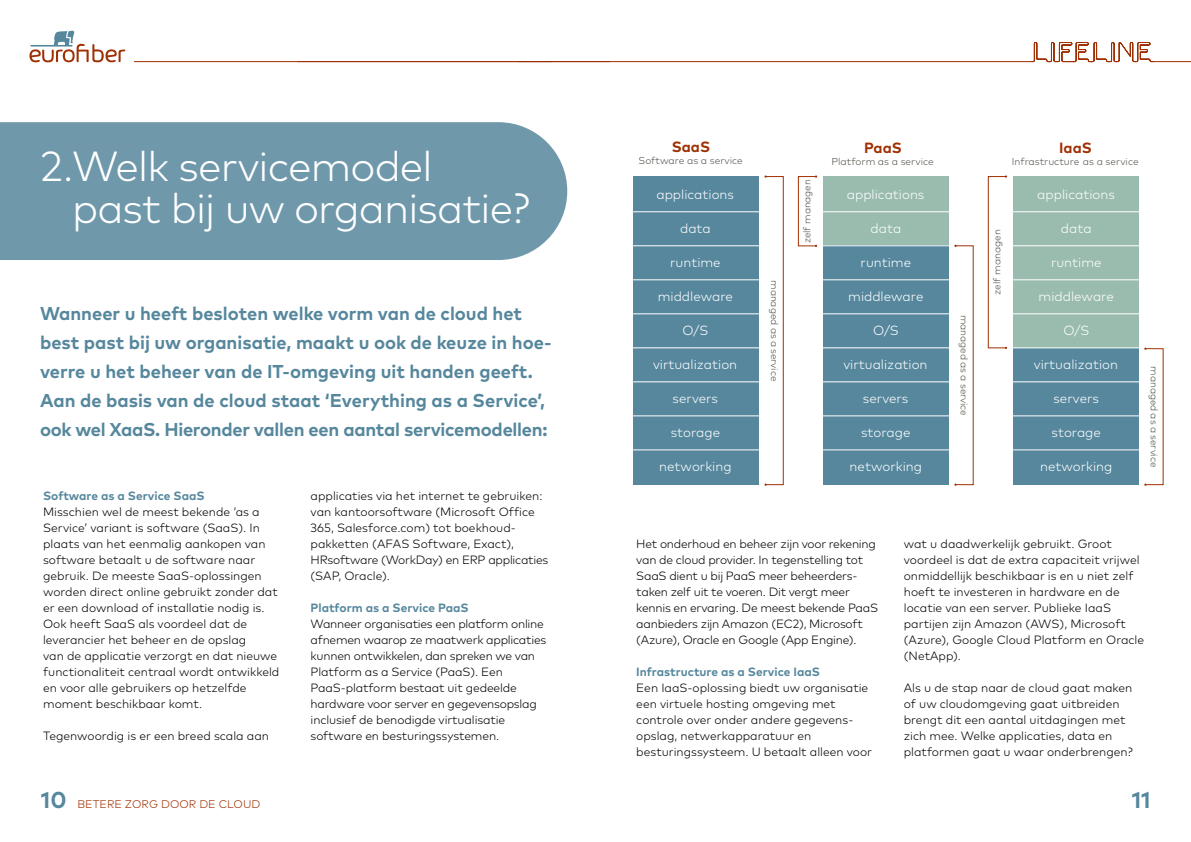
<style>
.page{position:relative;width:1191px;height:842px;background:#fff}
.page>*{position:absolute;margin:0;border:0;box-sizing:border-box;transform-origin:0 0}
.t1{font:300 42px/42px "Mark OT";letter-spacing:-.02em;color:#fff}
.t2{font:700 23px "Mark OT";color:#56879d}
.t3{font:700 18.6px/28.8px "Mark OT";color:#56879d}
.t4{font:700 14.8px "Mark OT";color:#9f3004}
.t5{font:300 13.3px "Mark OT";color:#fff}
.t6{font:300 12px/16px "Mark OT";color:#000}
.t7{font:300 12px/16px "Mark OT";letter-spacing:-.02em;color:#000}
.t8{font:700 12px "Mark OT";color:#56879d}
.t9{font:300 11.1px "Mark OT";letter-spacing:.005em;color:#9f3004}
.t10{font:300 10px "Mark OT";color:#52544b}
.t11{font:300 9.9px "Mark OT";letter-spacing:-.01em;color:#52544b}
.s1{font-weight:700;font-size:23px;color:#56879d}
</style>
<div class="page">
<div style="left:798px;top:176px;width:18px;height:70px;border:1px solid #9f3004"></div>
<div style="left:823px;top:176px;width:126px;height:70px;background:#9abcaf"></div>
<div style="left:823px;top:246px;width:126px;height:239px;background:#56879d"></div>
<hr style="left:822px;top:211px;width:127px;height:1px;background:#fff">
<hr style="left:822px;top:245px;width:127px;height:1px;background:#fff">
<hr style="left:822px;top:279px;width:127px;height:1px;background:#fff">
<hr style="left:822px;top:314px;width:127px;height:1px;background:#fff">
<hr style="left:822px;top:348px;width:127px;height:1px;background:#fff">
<hr style="left:822px;top:382px;width:127px;height:1px;background:#fff">
<hr style="left:822px;top:416px;width:127px;height:1px;background:#fff">
<hr style="left:822px;top:450px;width:127px;height:1px;background:#fff">
<div style="left:1013px;top:176px;width:125px;height:172px;background:#9abcaf"></div>
<div style="left:988px;top:176px;width:18px;height:172px;border:1px solid #9f3004"></div>
<div style="left:1013px;top:348px;width:125px;height:137px;background:#56879d"></div>
<hr style="left:1012px;top:211px;width:128px;height:1px;background:#fff">
<hr style="left:1012px;top:245px;width:128px;height:1px;background:#fff">
<hr style="left:1012px;top:279px;width:128px;height:1px;background:#fff">
<hr style="left:1012px;top:314px;width:128px;height:1px;background:#fff">
<hr style="left:1012px;top:348px;width:128px;height:1px;background:#fff">
<hr style="left:1012px;top:382px;width:128px;height:1px;background:#fff">
<hr style="left:1012px;top:416px;width:128px;height:1px;background:#fff">
<hr style="left:1012px;top:450px;width:128px;height:1px;background:#fff">
<div style="left:632px;top:176px;width:126px;height:309px;background:#56879d"></div>
<hr style="left:628px;top:211px;width:135px;height:1px;background:#fff">
<hr style="left:628px;top:245px;width:135px;height:1px;background:#fff">
<hr style="left:628px;top:279px;width:135px;height:1px;background:#fff">
<hr style="left:628px;top:314px;width:135px;height:1px;background:#fff">
<hr style="left:628px;top:348px;width:135px;height:1px;background:#fff">
<hr style="left:628px;top:382px;width:135px;height:1px;background:#fff">
<hr style="left:628px;top:416px;width:135px;height:1px;background:#fff">
<hr style="left:628px;top:450px;width:135px;height:1px;background:#fff">
<svg style="left:30px;top:31px;width:95px;height:32px"></svg>
<div style="left:0;top:122px;width:567px;height:138px;background:#6f99ab"></div>
<svg style="left:135px;top:42px;width:1056px;height:20px"></svg>
<h1 class="t1" style="left:72px;top:145px;width:460px;text-indent:-32px">2. Welk servicemodel past bij uw organisatie?</h1>
<p class="t3" style="left:40px;top:299px;width:513px">Wanneer u heeft besloten welke vorm van de cloud het best past bij uw organisatie, maakt u ook de keuze in hoe&shy;verre u het beheer van de IT-omgeving uit handen geeft.<br>Aan de basis van de cloud staat ‘Everything as a Service’, ook wel XaaS. Hieronder vallen een aantal servicemodellen:</p>
<p class="t8" style="left:43px;top:488px;width:163px">Software as a Service SaaS</p>
<p class="t6" style="left:43px;top:504px;width:238px">Misschien wel de meest bekende ‘as a Service’ variant is software (SaaS). In plaats van het eenmalig aankopen van software betaalt u de software naar gebruik. De meeste SaaS-oplossingen worden direct online gebruikt zonder dat er een download of installatie nodig is.<br>Ook heeft SaaS als voordeel dat de leverancier het beheer en de opslag<br>van de applicatie verzorgt en dat nieuwe functionaliteit centraal wordt ontwikkeld en voor alle gebruikers op hetzelfde moment beschikbaar komt.</p>
<p class="t6" style="left:43px;top:728px;width:227px">Tegenwoordig is er een breed scala aan</p>
<p class="t6" style="left:311px;top:488px;width:239px">applicaties via het internet te gebruiken: van kantoorsoftware (Microsoft Office 365, Salesforce.com) tot boekhoud&shy;pakketten (AFAS Software, Exact), HRsoftware (WorkDay) en ERP applicaties (SAP, Oracle).</p>
<p class="t8" style="left:311px;top:600px;width:160px">Platform as a Service PaaS</p>
<p class="t7" style="left:311px;top:616px;width:237px">Wanneer organisaties een platform online afnemen waarop ze maatwerk applicaties kunnen ontwikkelen, dan spreken we van Platform as a Service (PaaS). Een PaaS-platform bestaat uit gedeelde hardware voor server en gegevensopslag inclusief de benodigde virtualisatie software en besturingssystemen.</p>
<p class="t4" style="left:672px;top:137px;width:40px">SaaS</p>
<p class="t10" style="left:638px;top:155px;width:106px">Software as a service</p>
<p class="t5" style="left:656px;top:186px;width:79px">applications</p>
<p class="t5" style="left:680px;top:220px;width:32px">data</p>
<p class="t5" style="left:670px;top:254px;width:52px">runtime</p>
<p class="t5" style="left:658px;top:288px;width:77px">middleware</p>
<p class="t5" style="left:682px;top:322px;width:27px">O/S</p>
<p class="t5" style="left:653px;top:356px;width:86px">virtualization</p>
<p class="t5" style="left:672px;top:390px;width:47px">servers</p>
<p class="t5" style="left:670px;top:424px;width:51px">storage</p>
<p class="t5" style="left:659px;top:458px;width:74px">networking</p>
<p class="t11" style="left:780px;top:280px;width:102px;rotate:90deg">managed as a service</p>
<p class="t11" style="left:801px;top:243px;width:65px;rotate:-90deg">zelf managen</p>
<p class="t4" style="left:864px;top:138px;width:39px">PaaS</p>
<p class="t10" style="left:831px;top:155px;width:104px">Platform as a service</p>
<p class="t5" style="left:847px;top:186px;width:79px">applications</p>
<p class="t5" style="left:870px;top:220px;width:32px">data</p>
<p class="t5" style="left:860px;top:254px;width:52px">runtime</p>
<p class="t5" style="left:848px;top:288px;width:77px">middleware</p>
<p class="t5" style="left:873px;top:322px;width:27px">O/S</p>
<p class="t5" style="left:843px;top:356px;width:86px">virtualization</p>
<p class="t5" style="left:863px;top:390px;width:47px">servers</p>
<p class="t5" style="left:861px;top:424px;width:51px">storage</p>
<p class="t5" style="left:849px;top:458px;width:74px">networking</p>
<p class="t11" style="left:970px;top:315px;width:102px;rotate:90deg">managed as a service</p>
<p class="t11" style="left:991px;top:295px;width:67px;rotate:-90deg">zelf managen</p>
<p class="t4" style="left:1059px;top:138px;width:34px">IaaS</p>
<p class="t10" style="left:1011px;top:155px;width:128px">Infrastructure as a service</p>
<p class="t5" style="left:1037px;top:186px;width:79px">applications</p>
<p class="t5" style="left:1061px;top:220px;width:32px">data</p>
<p class="t5" style="left:1051px;top:254px;width:52px">runtime</p>
<p class="t5" style="left:1038px;top:288px;width:77px">middleware</p>
<p class="t5" style="left:1063px;top:322px;width:27px">O/S</p>
<p class="t5" style="left:1034px;top:356px;width:86px">virtualization</p>
<p class="t5" style="left:1053px;top:390px;width:47px">servers</p>
<p class="t5" style="left:1051px;top:424px;width:51px">storage</p>
<p class="t5" style="left:1040px;top:458px;width:74px">networking</p>
<p class="t11" style="left:1160px;top:366px;width:102px;rotate:90deg">managed as a service</p>
<p class="t7" style="left:636px;top:536px;width:243px">Het onderhoud en beheer zijn voor rekening van de cloud provider. In tegenstelling tot SaaS dient u bij PaaS meer beheerders&shy;taken zelf uit te voeren. Dit vergt meer kennis en ervaring. De meest bekende PaaS aanbieders zijn Amazon (EC2), Microsoft (Azure), Oracle en Google (App Engine).</p>
<p class="t8" style="left:636px;top:664px;width:185px">Infrastructure as a Service IaaS</p>
<p class="t6" style="left:636px;top:680px;width:237px">Een IaaS-oplossing biedt uw organisatie een virtuele hosting omgeving met controle over onder andere gegevens&shy;opslag, netwerkapparatuur en besturingssysteem. U betaalt alleen voor</p>
<p class="t6" style="left:904px;top:536px;width:242px">wat u daadwerkelijk gebruikt. Groot voordeel is dat de extra capaciteit vrijwel onmiddellijk beschikbaar is en u niet zelf hoeft te investeren in hardware en de locatie van een server. Publieke IaaS partijen zijn Amazon (AWS), Microsoft (Azure), Google Cloud Platform en Oracle (NetApp).</p>
<p class="t6" style="left:904px;top:680px;width:230px">Als u de stap naar de cloud gaat maken of uw cloudomgeving gaat uitbreiden brengt dit een aantal uitdagingen met zich mee. Welke applicaties, data en platformen gaat u waar onderbrengen?</p>
<p class="t9" style="left:41px;top:797px;width:221px"><span class="s1">10</span> BETERE ZORG DOOR DE CLOUD</p>
<h2 class="t2" style="left:1131px;top:785px;width:20px">11</h2>
</div>
